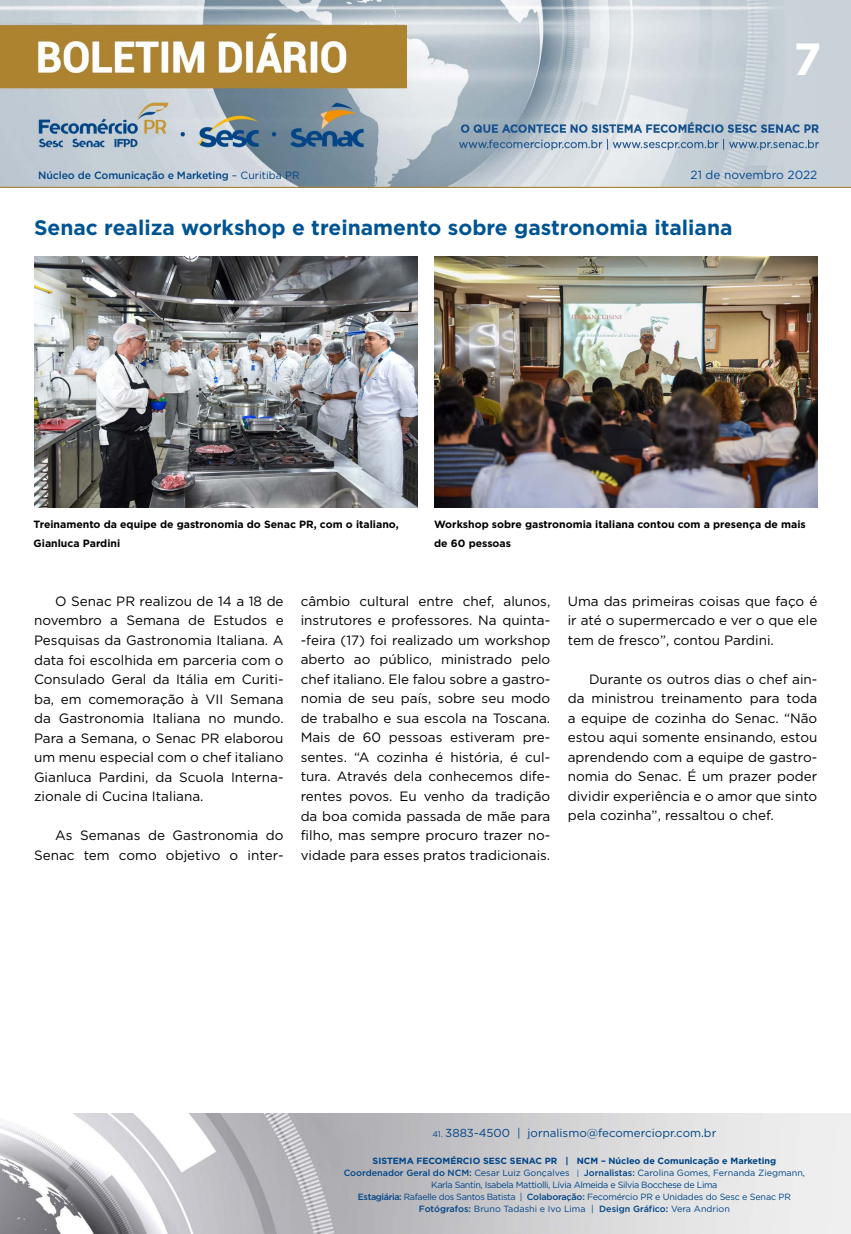
<style>
.page{position:relative;width:851px;height:1234px;background:#fff}
.page>*{position:absolute;margin:0;border:0;box-sizing:border-box;transform-origin:0 0}
.t1{font:700 45px "Gotham";color:#fff}
.t2{font:700 21px "Gotham";color:#005493}
.t3{font:13.5px/19.5px "Gotham";color:#000;text-align:justify}
.t4{font:11.85px "Gotham";color:#004a93}
.t5{font:11.55px "Gotham";color:#004587}
.t6{font:700 10.5px/19.5px "Gotham";color:#000}
.t7{font:500 10.5px "Gotham";letter-spacing:-.01em;color:#004587}
.t8{font:9px/12px "Gotham";letter-spacing:-.02em;color:#004587;text-align:center}
.s1{font-weight:400}
.s2{font-size:8.25px}
.s3{font-weight:700}
.s4{font-weight:500}
.s5{font-size:7.65px}
</style>
<div class="page">
<img style="left:0;top:0;width:850px;height:188px">
<img style="left:0;top:1113px;width:850px;height:120px">
<img style="left:34px;top:256px;width:383px;height:251px">
<img style="left:434px;top:256px;width:383px;height:251px">
<p class="t7" style="left:38px;top:168px;width:263px">Núcleo de Comunicação e Marketing <span class="s1">– Curitiba PR</span></p>
<h1 class="t1" style="left:793px;top:29px;width:29px">7</h1>
<p class="t4" style="left:690px;top:167px;width:128px">21 de novembro 2022</p>
<h2 class="t2" style="left:34px;top:214px;width:700px">Senac realiza workshop e treinamento sobre gastronomia italiana</h2>
<p class="t6" style="left:34px;top:514px;width:366px">Treinamento da equipe de gastronomia do Senac PR, com o italiano,<br>Gianluca Pardini</p>
<p class="t6" style="left:434px;top:514px;width:373px">Workshop sobre gastronomia italiana contou com a presença de mais de 60 pessoas</p>
<p class="t3" style="left:34px;top:591px;width:251px;text-indent:21px">O Senac PR realizou de 14 a 18 de novembro a Semana de Estudos e Pesquisas da Gastronomia Italiana. A data foi escolhida em parceria com o Consulado Geral da Itália em Curiti&shy;ba, em comemoração à VII Semana da Gastronomia Italiana no mundo.<br>Para a Semana, o Senac PR elaborou um menu especial com o chef italiano Gianluca Pardini, da Scuola Interna&shy;zionale di Cucina Italiana.</p>
<p class="t3" style="left:34px;top:825px;width:251px;text-align:right">As Semanas de Gastronomia do<br>Senac tem como objetivo o inter-</p>
<p class="t3" style="left:300px;top:591px;width:251px">câmbio cultural entre chef, alunos, instrutores e professores. Na quinta--feira (17) foi realizado um workshop aberto ao público, ministrado pelo chef italiano. Ele falou sobre a gastro&shy;nomia de seu país, sobre seu modo de trabalho e sua escola na Toscana.<br>Mais de 60 pessoas estiveram pre&shy;sentes. “A cozinha é história, é cul&shy;tura. Através dela conhecemos dife&shy;rentes povos. Eu venho da tradição da boa comida passada de mãe para filho, mas sempre procuro trazer no&shy;vidade para esses pratos tradicionais.</p>
<p class="t3" style="left:567px;top:591px;width:251px">Uma das primeiras coisas que faço é ir até o supermercado e ver o que ele tem de fresco”, contou Pardini.</p>
<p class="t3" style="left:567px;top:669px;width:251px;text-indent:21px">Durante os outros dias o chef ain&shy;da ministrou treinamento para toda a equipe de cozinha do Senac. “Não estou aqui somente ensinando, estou aprendendo com a equipe de gastro&shy;nomia do Senac. É um prazer poder dividir experiência e o amor que sinto pela cozinha”, ressaltou o chef.</p>
<p class="t5" style="left:432px;top:1125px;width:285px"><span class="s2">41.</span> 3883-4500 | jornalismo@fecomerciopr.com.br</p>
<p class="t8" style="left:343px;top:1154px;width:463px"><span class="s3">SISTEMA FECOMÉRCIO SESC SENAC PR | NCM – Núcleo de Comunicação e Marketing </span><span class="s4">Coordenador Geral do NCM:</span> Cesar Luiz Gonçalves <span class="s5">|</span> <span class="s4">Jornalistas:</span> Carolina Gomes, Fernanda Ziegmann, Karla Santin, Isabela Mattiolli, Lívia Almeida e Silvia Bocchese de Lima<br><span class="s4">Estagiária:</span> Rafaelle dos Santos Batista | <span class="s4">Colaboração:</span> Fecomércio PR e Unidades do Sesc e Senac PR <span class="s4">Fotógrafos:</span> Bruno Tadashi e Ivo Lima | <span class="s4">Design Gráfico:</span> Vera Andrion</p>
</div>
